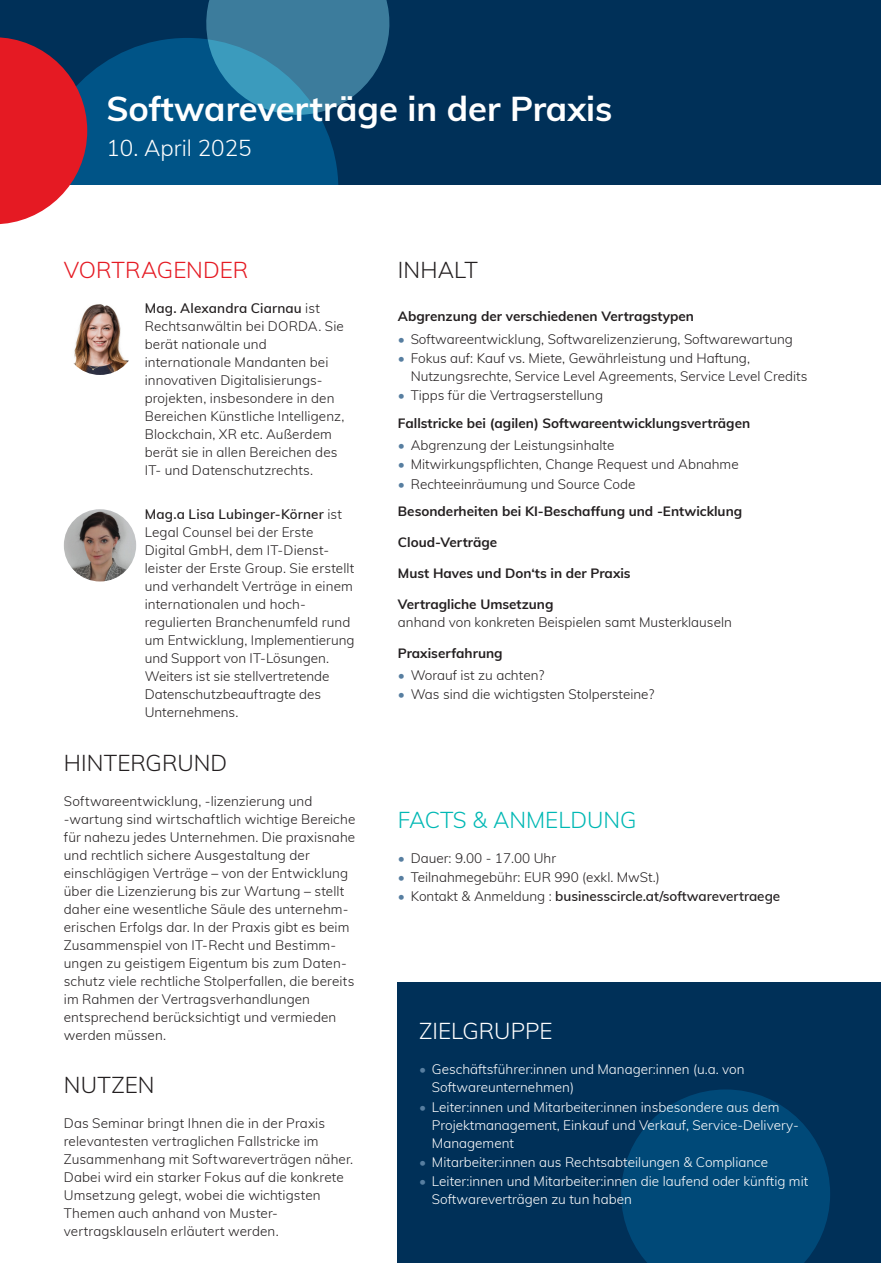
<style>
.page{position:relative;width:881px;height:1263px;background:#fff}
.page>*{position:absolute;margin:0;border:0;box-sizing:border-box;transform-origin:0 0}
.A4_BlauerBalken_gros{font:700 34.5px "Muli";color:#fff}
.A4_HEAD_schwarz_15_P{font:300 22.5px "Muli";letter-spacing:.005em;color:#231f20}
.A4_HEAD_schwarz_15_P-2{font:300 22.5px "Muli";color:#fff}
.t1{font:300 22.5px "Muli";color:#00b8b4}
.A4_HEAD_rot_15_Pt_li{font:300 22.5px "Muli";letter-spacing:.005em;color:#e51a23}
.A4_Text_schwarz_9pt{font:300 13.5px/18px "Muli";letter-spacing:.005em;color:#231f20}
.t2{font:300 13.5px/18px "Muli";color:#fff}
.A4_Thema_schwarz_9pt{font:700 13.5px "Muli";color:#231f20}
.A4_Thema_schwarz_9pt-2{font:300 13.5px/18px "Muli";color:#231f20}
.t3{font:600 13.5px "Muli";color:#231f20}
.s1{font-weight:600}
.s2{color:#577ea0}
.s3{font-weight:700}
.s4{font-weight:300;color:#577ea0}
.s5{font-weight:300}
</style>
<div class="page">
<div style="left:0;top:0;width:880px;height:185px;background:#003058"></div>
<svg style="left:0;top:0;width:390px;height:224px"></svg>
<img style="left:64px;top:303px;width:72px;height:72px;border-radius:36px">
<img style="left:64px;top:509px;width:72px;height:72px;border-radius:36px">
<div style="left:398px;top:982px;width:482px;height:281px;background:#003058"></div>
<svg style="left:621px;top:1089px;width:208px;height:174px"></svg>
<p class="A4_BlauerBalken_gros" style="left:106px;top:83px;width:507px">Softwareverträge in der Praxis</p>
<p class="A4_HEAD_schwarz_15_P-2" style="left:106px;top:132px;width:147px">10. April 2025</p>
<p class="A4_HEAD_rot_15_Pt_li" style="left:64px;top:253px;width:186px">VORTRAGENDER</p>
<p class="A4_Text_schwarz_9pt" style="left:145px;top:298px;width:201px"><span class="s1">Mag. Alexandra Ciarnau</span> ist<br>Rechtsanwältin bei DORDA. Sie berät nationale und internationale Mandanten bei innovativen Digitalisierungs&shy;projekten, insbesondere in den<br>Bereichen Künstliche Intelligenz,<br>Blockchain, XR etc. Außerdem berät sie in allen Bereichen des<br>IT- und Datenschutzrechts.</p>
<p class="A4_Text_schwarz_9pt" style="left:145px;top:505px;width:211px"><span class="s1">Mag.a Lisa Lubinger-Körner</span> ist<br>Legal Counsel bei der Erste<br>Digital GmbH, dem IT-Dienst&shy;leister der Erste Group. Sie erstellt und verhandelt Verträge in einem internationalen und hoch&shy;regulierten Branchenumfeld rund um Entwicklung, Implementierung und Support von IT-Lösungen.<br>Weiters ist sie stellvertretende<br>Datenschutzbeauftragte des<br>Unternehmens.</p>
<p class="A4_HEAD_schwarz_15_P" style="left:64px;top:746px;width:165px">HINTERGRUND</p>
<p class="A4_Text_schwarz_9pt" style="left:64px;top:791px;width:293px">Softwareentwicklung, -lizenzierung und -wartung sind wirtschaftlich wichtige Bereiche für nahezu jedes Unternehmen. Die praxisnahe und rechtlich sichere Ausgestaltung der einschlägigen Verträge – von der Entwicklung über die Lizenzierung bis zur Wartung – stellt daher eine wesentliche Säule des unternehm&shy;erischen Erfolgs dar. In der Praxis gibt es beim Zusammenspiel von IT-Recht und Bestimm&shy;ungen zu geistigem Eigentum bis zum Daten&shy;schutz viele rechtliche Stolperfallen, die bereits im Rahmen der Vertragsverhandlungen entsprechend berücksichtigt und vermieden werden müssen.</p>
<p class="A4_HEAD_schwarz_15_P" style="left:64px;top:1069px;width:92px">NUTZEN</p>
<p class="A4_Text_schwarz_9pt" style="left:64px;top:1114px;width:291px">Das Seminar bringt Ihnen die in der Praxis relevantesten vertraglichen Fallstricke im Zusammenhang mit Softwareverträgen näher.<br>Dabei wird ein starker Fokus auf die konkrete Umsetzung gelegt, wobei die wichtigsten Themen auch anhand von Muster&shy;vertragsklauseln erläutert werden.</p>
<p class="A4_HEAD_schwarz_15_P" style="left:398px;top:253px;width:81px">INHALT</p>
<p class="A4_Thema_schwarz_9pt" style="left:398px;top:307px;width:297px">Abgrenzung der verschiedenen Vertragstypen</p>
<p class="A4_Text_schwarz_9pt" style="left:398px;top:329px;width:396px"><span class="s2">•</span> Softwareentwicklung, Softwarelizenzierung, Softwarewartung</p>
<p class="A4_Text_schwarz_9pt" style="left:410px;top:348px;width:398px;text-indent:-13px"><span class="s2">•</span> Fokus auf: Kauf vs. Miete, Gewährleistung und Haftung,<br>Nutzungsrechte, Service Level Agreements, Service Level Credits</p>
<p class="A4_Text_schwarz_9pt" style="left:398px;top:386px;width:206px"><span class="s2">•</span> Tipps für die Vertragserstellung</p>
<p class="A4_Thema_schwarz_9pt" style="left:398px;top:413px;width:353px">Fallstricke bei (agilen) Softwareentwicklungsverträgen</p>
<p class="A4_Text_schwarz_9pt" style="left:398px;top:436px;width:218px"><span class="s2">•</span> Abgrenzung der Leistungsinhalte</p>
<p class="A4_Text_schwarz_9pt" style="left:398px;top:455px;width:342px"><span class="s2">•</span> Mitwirkungspflichten, Change Request und Abnahme</p>
<p class="A4_Text_schwarz_9pt" style="left:398px;top:474px;width:239px"><span class="s2">•</span> Rechteeinräumung und Source Code</p>
<p class="A4_Thema_schwarz_9pt" style="left:398px;top:502px;width:345px">Besonderheiten bei KI-Beschaffung und -Entwicklung</p>
<p class="A4_Thema_schwarz_9pt" style="left:398px;top:532px;width:101px">Cloud-Verträge</p>
<p class="A4_Thema_schwarz_9pt" style="left:398px;top:563px;width:234px">Must Haves und Don‘ts in der Praxis</p>
<p class="A4_Thema_schwarz_9pt-2" style="left:398px;top:594px;width:335px"><span class="s3">Vertragliche Umsetzung<br></span>anhand von konkreten Beispielen samt Musterklauseln</p>
<p class="A4_Thema_schwarz_9pt" style="left:398px;top:643px;width:106px">Praxiserfahrung</p>
<p class="A4_Text_schwarz_9pt" style="left:398px;top:665px;width:148px"><span class="s2">•</span> Worauf ist zu achten?</p>
<p class="A4_Text_schwarz_9pt" style="left:398px;top:684px;width:258px"><span class="s2">•</span> Was sind die wichtigsten Stolpersteine?</p>
<p class="t1" style="left:398px;top:803px;width:240px">FACTS &amp; ANMELDUNG</p>
<p class="A4_Text_schwarz_9pt" style="left:398px;top:848px;width:160px"><span class="s2">•</span> Dauer: 9.00 - 17.00 Uhr</p>
<p class="A4_Text_schwarz_9pt" style="left:398px;top:867px;width:263px"><span class="s2">•</span> Teilnahmegebühr: EUR 990 (exkl. MwSt.)</p>
<p class="t3" style="left:398px;top:887px;width:384px"><span class="s4">•</span> <span class="s5">Kontakt &amp; Anmeldung :</span> businesscircle.at/softwarevertraege</p>
<p class="A4_HEAD_schwarz_15_P-2" style="left:419px;top:1015px;width:135px">ZIELGRUPPE</p>
<p class="t2" style="left:432px;top:1060px;width:314px;text-indent:-13px"><span class="s2">•</span> Geschäftsführer:innen und Manager:innen (u.a. von<br>Softwareunternehmen)</p>
<p class="t2" style="left:432px;top:1097px;width:368px;text-indent:-13px"><span class="s2">•</span> Leiter:innen und Mitarbeiter:innen insbesondere aus dem<br>Projektmanagement, Einkauf und Verkauf, Service-Delivery-<br>Management</p>
<p class="t2" style="left:419px;top:1152px;width:350px"><span class="s2">•</span> Mitarbeiter:innen aus Rechtsabteilungen &amp; Compliance</p>
<p class="t2" style="left:432px;top:1172px;width:377px;text-indent:-13px"><span class="s2">•</span> Leiter:innen und Mitarbeiter:innen die laufend oder künftig mit<br>Softwareverträgen zu tun haben</p>
</div>
